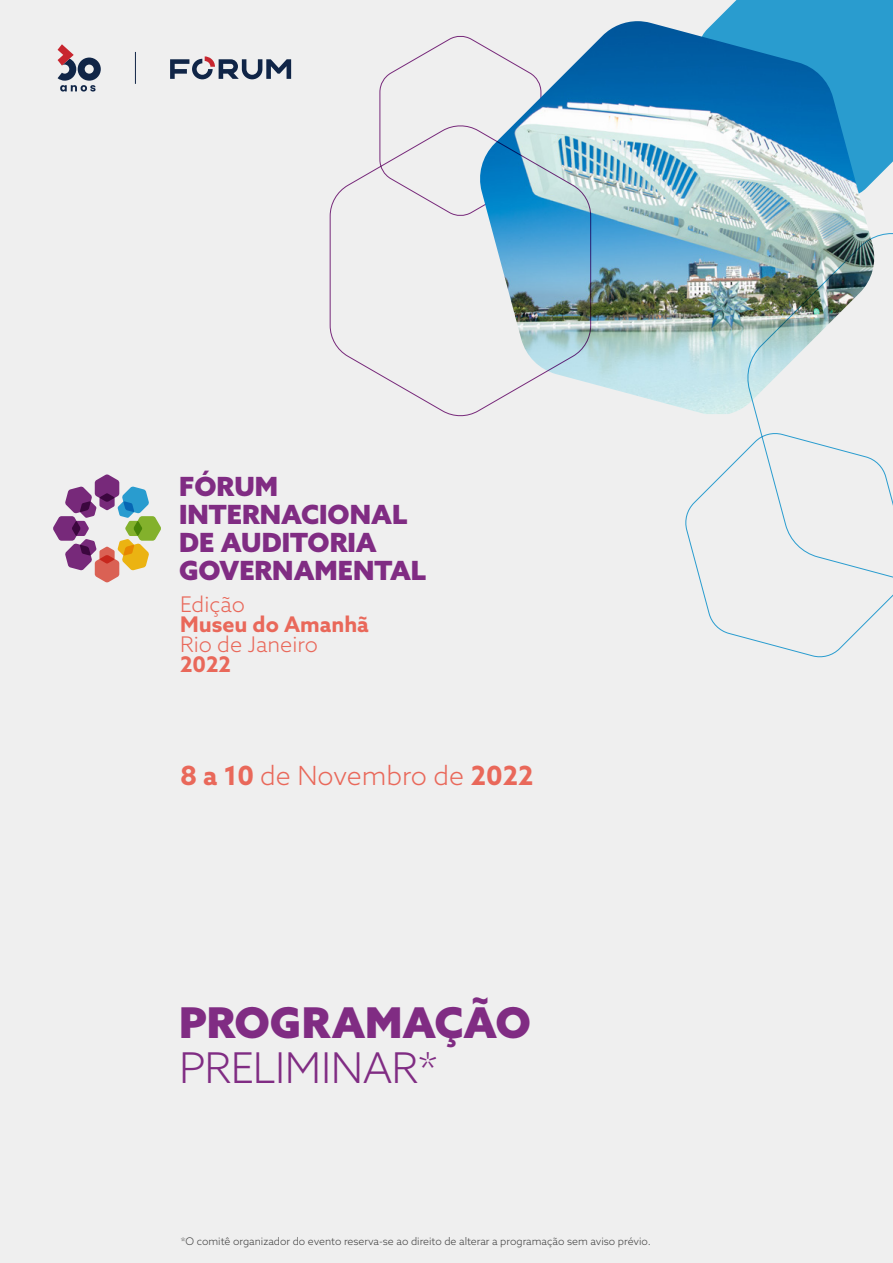
<style>
.page{position:relative;width:893px;height:1263px;background:#efefef}
.page>*{position:absolute;margin:0;border:0;box-sizing:border-box;transform-origin:0 0}
.t1{font:900 42.45px "Azo Sans";letter-spacing:-.005em;color:#802c83}
.t2{font:300 42.45px "Azo Sans";letter-spacing:-.02em;color:#802c83}
.t3{font:900 26.4px/28.2px "Azo Sans";color:#802c83}
.t4{font:300 26.4px "Azo Sans";color:#e9685a}
.t5{font:300 21.6px "Azo Sans";color:#e9685a}
.t6{font:700 21.6px "Azo Sans";color:#e9685a}
.t7{font:300 10.5px "Azo Sans";color:#3f3f3f}
.s1{font-weight:700}
</style>
<div class="page">
<svg style="left:53px;top:474px;width:108px;height:108px"></svg>
<svg style="left:379px;top:36px;width:98px;height:89px"></svg>
<div style="left:715px;top:0;width:178px;height:178px;background:#299ccf"></div>
<img style="left:477px;top:21px;width:400px;height:393px">
<svg style="left:330px;top:125px;width:261px;height:291px"></svg>
<svg style="left:685px;top:449px;width:208px;height:208px"></svg>
<img style="left:747px;top:233px;width:146px;height:362px">
<svg style="left:170px;top:56px;width:121px;height:23px"></svg>
<svg style="left:58px;top:44px;width:43px;height:48px"></svg>
<hr style="left:135px;top:52px;width:1px;height:32px;background:#102547">
<h2 class="t3" style="left:179px;top:472px;width:249px">FÓRUM<br>INTERNACIONAL<br>DE AUDITORIA<br>GOVERNAMENTAL</h2>
<h3 class="t5" style="left:180px;top:590px;width:67px">Edição</h3>
<h3 class="t6" style="left:180px;top:610px;width:190px">Museu do Amanhã</h3>
<h3 class="t5" style="left:180px;top:630px;width:139px">Rio de Janeiro</h3>
<h3 class="t6" style="left:180px;top:650px;width:53px">2022</h3>
<h2 class="t4" style="left:180px;top:758px;width:355px"><span class="s1">8 a 10</span> de Novembro de <span class="s1">2022</span></h2>
<h1 class="t1" style="left:179px;top:994px;width:353px">PROGRAMAÇÃO</h1>
<h1 class="t2" style="left:179px;top:1041px;width:260px">PRELIMINAR*</h1>
<p class="t7" style="left:181px;top:1234px;width:472px">*O comitê organizador do evento reserva-se ao direito de alterar a programação sem aviso prévio.</p>
</div>
